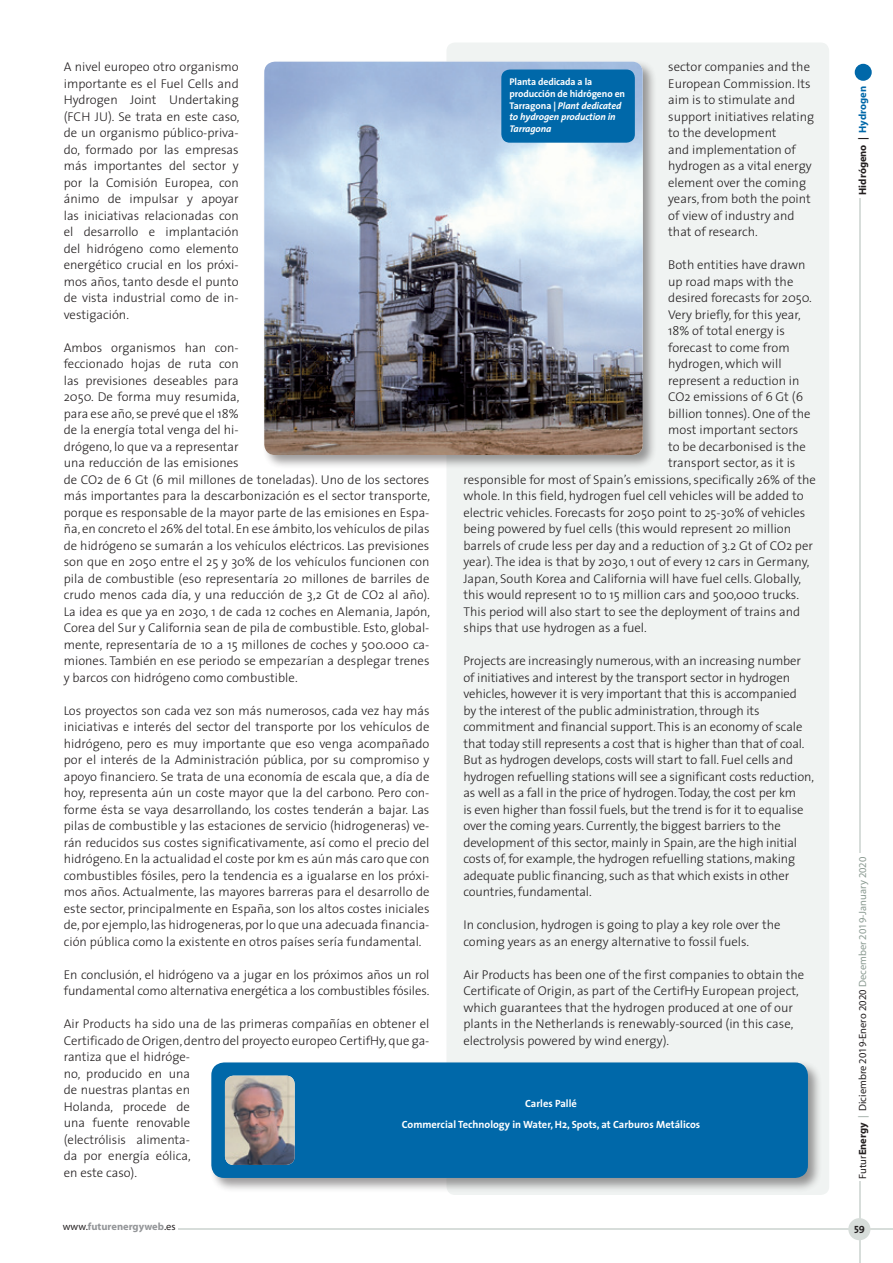
<style>
.page{position:relative;width:893px;height:1263px;background:#fff}
.page>*{position:absolute;margin:0;border:0;box-sizing:border-box;transform-origin:0 0}
.t1{font:300 12.75px/16.5px "The Sans";color:#231f20}
.t2{font:700 10.5px/21.1px "The Sans";color:#fff;text-align:center}
.t3{font:10.5px "Myriad";color:#231f20}
.t4{font:700 10.5px "Myriad";color:#939598}
.t5{font:700 10.5px "Myriad";color:#231f20}
.t6{font:10.5px "The Sans Bold Caps";color:#231f20}
.t7{font:700 9.75px/11.7px "The Sans";letter-spacing:-.01em;color:#fff}
.s1{font-style:italic}
.s2{color:#0068a9}
.s3{font-weight:700}
.s4{color:#8b9b92}
.s5{font-weight:400;color:#231f20}
</style>
<div class="page">
<div style="left:855px;top:64px;width:17px;height:17px;background:#0068a9;border-radius:50%"></div>
<hr style="left:859px;top:198px;width:1px;height:655px;background:#d7ddda">
<hr style="left:178px;top:1228px;width:715px;height:2px;background:#d7ddda">
<hr style="left:859px;top:1181px;width:1px;height:82px;background:#d7ddda">
<div style="left:848px;top:1218px;width:22px;height:22px;background:#d7ddda;border-radius:50%"></div>
<div style="left:446px;top:43px;width:383px;height:1152px;background:#f0f3f2;border-radius:9px"></div>
<div style="left:262px;top:59px;width:395px;height:410px;background:#231f20;opacity:.45"></div>
<img style="left:264px;top:62px;width:379px;height:393px">
<div style="left:501px;top:70px;width:134px;height:73px;background:#0068a9;border-radius:9px"></div>
<div style="left:209px;top:1060px;width:613px;height:132px;background:#231f20;opacity:.45"></div>
<div style="left:211px;top:1062px;width:597px;height:116px;background:#0068a9;border-radius:13px"></div>
<img style="left:225px;top:1076px;width:70px;height:89px">
<p class="t1" style="left:64px;top:58px;width:177px;text-align:justify">A nivel europeo otro organismo importante es el Fuel Cells and Hydrogen Joint Undertaking (FCH JU). Se trata en este caso, de un organismo público-priva&shy;do, formado por las empresas más importantes del sector y por la Comisión Europea, con ánimo de impulsar y apoyar las iniciativas relacionadas con el desarrollo e implantación del hidrógeno como elemento energético crucial en los próxi&shy;mos años, tanto desde el punto de vista industrial como de in&shy;vestigación.</p>
<p class="t1" style="left:64px;top:339px;width:368px">Ambos organismos han con-<br>feccionado hojas de ruta con<br>las previsiones deseables para<br>2050. De forma muy resumida,<br>para ese año, se prevé que el 18%<br>de la energía total venga del hi-<br>drógeno, lo que va a representar<br>una reducción de las emisiones<br>de CO2 de 6 Gt (6 mil millones de toneladas). Uno de los sectores más importantes para la descarbonización es el sector transporte, porque es responsable de la mayor parte de las emisiones en Espa&shy;ña, en concreto el 26% del total. En ese ámbito, los vehículos de pilas de hidrógeno se sumarán a los vehículos eléctricos. Las previsiones son que en 2050 entre el 25 y 30% de los vehículos funcionen con pila de combustible (eso representaría 20 millones de barriles de crudo menos cada día, y una reducción de 3,2 Gt de CO2 al año).<br>La idea es que ya en 2030, 1 de cada 12 coches en Alemania, Japón, Corea del Sur y California sean de pila de combustible. Esto, global&shy;mente, representaría de 10 a 15 millones de coches y 500.000 ca&shy;miones. También en ese periodo se empezarían a desplegar trenes y barcos con hidrógeno como combustible.</p>
<p class="t1" style="left:64px;top:702px;width:367px;text-align:justify">Los proyectos son cada vez son más numerosos, cada vez hay más iniciativas e interés del sector del transporte por los vehículos de hidrógeno, pero es muy importante que eso venga acompañado por el interés de la Administración pública, por su compromiso y apoyo financiero. Se trata de una economía de escala que, a día de hoy, representa aún un coste mayor que la del carbono. Pero con&shy;forme ésta se vaya desarrollando, los costes tenderán a bajar. Las pilas de combustible y las estaciones de servicio (hidrogeneras) ve&shy;rán reducidos sus costes significativamente, así como el precio del hidrógeno. En la actualidad el coste por km es aún más caro que con combustibles fósiles, pero la tendencia es a igualarse en los próxi&shy;mos años. Actualmente, las mayores barreras para el desarrollo de este sector, principalmente en España, son los altos costes iniciales de, por ejemplo, las hidrogeneras, por lo que una adecuada financia&shy;ción pública como la existente en otros países sería fundamental.</p>
<p class="t1" style="left:64px;top:966px;width:367px">En conclusión, el hidrógeno va a jugar en los próximos años un rol fundamental como alternativa energética a los combustibles fósiles.</p>
<p class="t1" style="left:64px;top:1015px;width:367px">Air Products ha sido una de las primeras compañías en obtener el<br>Certificado de Origen, dentro del proyecto europeo CertifHy, que ga&shy;rantiza que el hidróge-<br>no, producido en una<br>de nuestras plantas en<br>Holanda, procede de<br>una fuente renovable<br>(electrólisis alimenta-<br>da por energía eólica,<br>en este caso).</p>
<p class="t1" style="left:668px;top:58px;width:148px">sector companies and the<br>European Commission. Its aim is to stimulate and support initiatives relating to the development<br>and implementation of hydrogen as a vital energy element over the coming years, from both the point of view of industry and that of research.</p>
<p class="t1" style="left:668px;top:256px;width:139px">Both entities have drawn</p>
<p class="t1" style="left:668px;top:273px;width:127px">up road maps with the</p>
<p class="t1" style="left:668px;top:289px;width:145px">desired forecasts for 2050.</p>
<p class="t1" style="left:668px;top:306px;width:134px">Very briefly, for this year,</p>
<p class="t1" style="left:668px;top:322px;width:118px">18% of total energy is</p>
<p class="t1" style="left:668px;top:339px;width:123px">forecast to come from</p>
<p class="t1" style="left:668px;top:355px;width:115px">hydrogen, which will</p>
<p class="t1" style="left:668px;top:372px;width:133px">represent a reduction in</p>
<p class="t1" style="left:668px;top:388px;width:137px">CO2 emissions of 6 Gt (6</p>
<p class="t1" style="left:668px;top:405px;width:144px">billion tonnes). One of the</p>
<p class="t1" style="left:668px;top:421px;width:132px">most important sectors</p>
<p class="t1" style="left:668px;top:438px;width:139px">to be decarbonised is the</p>
<p class="t1" style="left:668px;top:454px;width:129px">transport sector, as it is</p>
<p class="t1" style="left:463px;top:471px;width:354px">responsible for most of Spain’s emissions, specifically 26% of the</p>
<p class="t1" style="left:463px;top:487px;width:342px">whole. In this field, hydrogen fuel cell vehicles will be added to</p>
<p class="t1" style="left:463px;top:504px;width:343px">electric vehicles. Forecasts for 2050 point to 25-30% of vehicles</p>
<p class="t1" style="left:463px;top:520px;width:329px">being powered by fuel cells (this would represent 20 million</p>
<p class="t1" style="left:463px;top:537px;width:351px">barrels of crude less per day and a reduction of 3.2 Gt of CO2 per</p>
<p class="t1" style="left:463px;top:553px;width:347px">year). The idea is that by 2030, 1 out of every 12 cars in Germany,</p>
<p class="t1" style="left:463px;top:570px;width:339px">Japan, South Korea and California will have fuel cells. Globally,</p>
<p class="t1" style="left:463px;top:586px;width:337px">this would represent 10 to 15 million cars and 500,000 trucks.</p>
<p class="t1" style="left:463px;top:603px;width:338px">This period will also start to see the deployment of trains and</p>
<p class="t1" style="left:463px;top:619px;width:185px">ships that use hydrogen as a fuel.</p>
<p class="t1" style="left:463px;top:652px;width:352px">Projects are increasingly numerous, with an increasing number of initiatives and interest by the transport sector in hydrogen vehicles, however it is very important that this is accompanied<br>by the interest of the public administration, through its commitment and financial support. This is an economy of scale that today still represents a cost that is higher than that of coal.<br>But as hydrogen develops, costs will start to fall. Fuel cells and hydrogen refuelling stations will see a significant costs reduction, as well as a fall in the price of hydrogen. Today, the cost per km<br>is even higher than fossil fuels, but the trend is for it to equalise over the coming years. Currently, the biggest barriers to the development of this sector, mainly in Spain, are the high initial costs of, for example, the hydrogen refuelling stations, making adequate public financing, such as that which exists in other countries, fundamental.</p>
<p class="t1" style="left:463px;top:916px;width:319px">In conclusion, hydrogen is going to play a key role over the coming years as an energy alternative to fossil fuels.</p>
<p class="t1" style="left:463px;top:966px;width:342px">Air Products has been one of the first companies to obtain the Certificate of Origin, as part of the CertifHy European project, which guarantees that the hydrogen produced at one of our plants in the Netherlands is renewably-sourced (in this case, electrolysis powered by wind energy).</p>
<p class="t7" style="left:509px;top:76px;width:117px">Planta dedicada a la producción de hidrógeno en<br>Tarragona | <span class="s1">Plant dedicated to hydrogen production in<br>Tarragona</span></p>
<p class="t2" style="left:402px;top:1092px;width:300px">Carles Pallé<br>Commercial Technology in Water, H2, Spots, at Carburos Metálicos</p>
<p class="t5" style="left:857px;top:195px;width:110px;rotate:-90deg">Hidrógeno | <span class="s2">Hydrogen</span></p>
<p class="t3" style="left:857px;top:1178px;width:323px;rotate:-90deg">Futur<span class="s3">Energy</span> <span class="s4">|</span> Diciembre 2019-Enero 2020 <span class="s4">December 2019-January 2020</span></p>
<p class="t4" style="left:63px;top:1220px;width:114px"><span class="s5">www.</span>futurenergyweb<span class="s5">.es</span></p>
<p class="t6" style="left:854px;top:1220px;width:12px">59</p>
</div>
